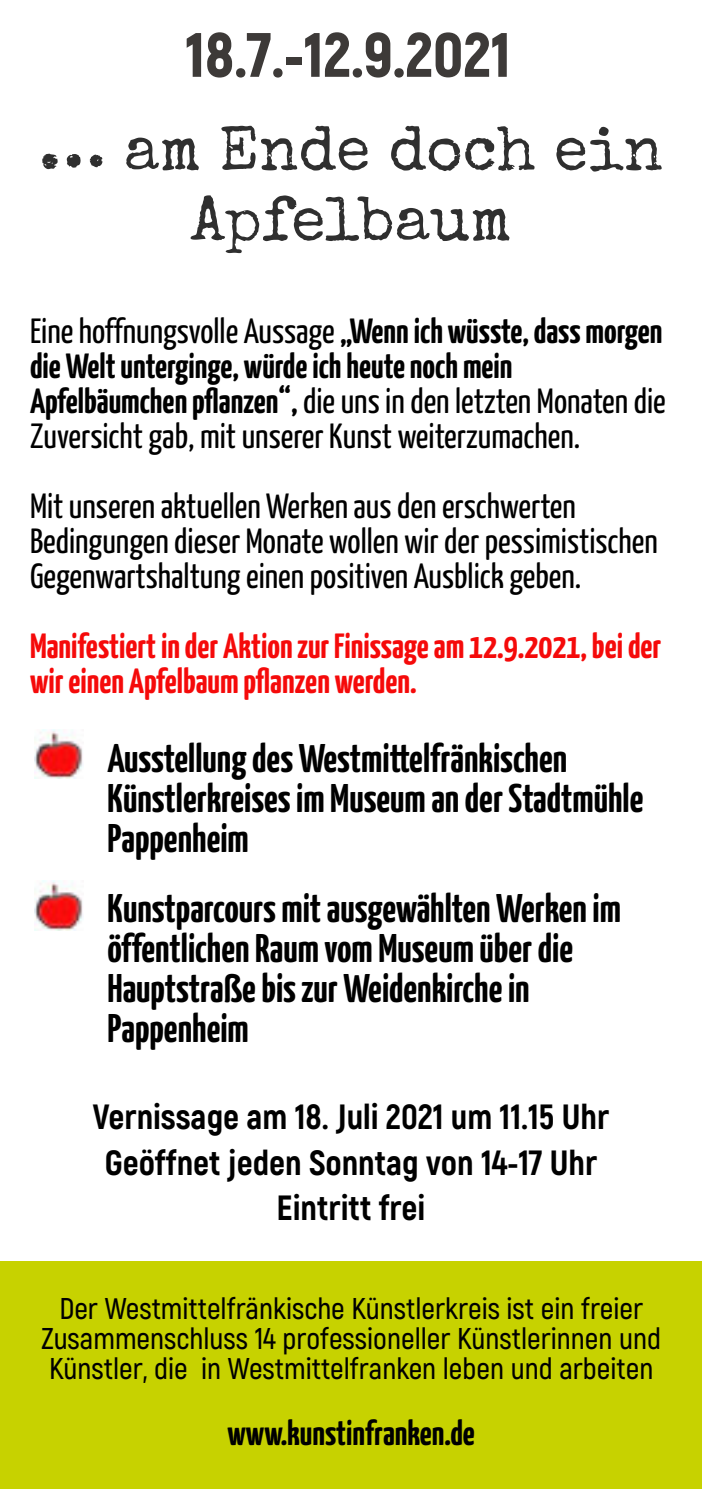
<style>
.page{position:relative;width:702px;height:1489px;background:#fff}
.page>*{position:absolute;margin:0;border:0;box-sizing:border-box;transform-origin:0 0}
.t1{font:62.5px/70.2px "Special Elite";color:#2f2f2f;text-align:center}
.t2{font:900 62.5px "Akrobat";color:#3d3a38}
.t3{font:700 40px/40px "Yanone Kaffeesatz";color:#000}
.t4{font:35px/35px "Yanone Kaffeesatz";color:#000}
.t5{font:700 35px/35px "Yanone Kaffeesatz";color:#f50a0a}
.t6{font:800 35px/45.2px "Akrobat";color:#000;text-align:center}
.t7{font:700 35px "Yanone Kaffeesatz";color:#000}
.t8{font:600 30px/30px "Akrobat";color:#000;text-align:center}
.s1{font-weight:700}
</style>
<div class="page">
<div style="left:0;top:1260px;width:702px;height:228px;background:#c7d200"></div>
<img style="left:35px;top:729px;width:48px;height:50px">
<img style="left:35px;top:880px;width:48px;height:50px">
<h1 class="t2" style="left:185px;top:18px;width:327px">18.7.-12.9.2021</h1>
<h1 class="t1" style="left:39px;top:121px;width:625px">… am Ende doch ein<br>Apfelbaum</h1>
<p class="t4" style="left:30px;top:316px;width:637px">Eine hoffnungsvolle Aussage <span class="s1">„Wenn ich wüsste, dass morgen die Welt unterginge, würde ich heute noch mein Apfelbäumchen pflanzen“,</span> die uns in den letzten Monaten die Zuversicht gab, mit unserer Kunst weiterzumachen.</p>
<p class="t4" style="left:30px;top:491px;width:629px">Mit unseren aktuellen Werken aus den erschwerten<br>Bedingungen dieser Monate wollen wir der pessimistischen<br>Gegenwartshaltung einen positiven Ausblick geben.</p>
<p class="t5" style="left:30px;top:631px;width:632px">Manifestiert in der Aktion zur Finissage am 12.9.2021, bei der wir einen Apfelbaum pflanzen werden.</p>
<p class="t3" style="left:107px;top:741px;width:537px">Ausstellung des Westmittelfränkischen<br>Künstlerkreises im Museum an der Stadtmühle<br>Pappenheim</p>
<p class="t3" style="left:107px;top:891px;width:515px">Kunstparcours mit ausgewählten Werken im öffentlichen Raum vom Museum über die<br>Hauptstraße bis zur Weidenkirche in<br>Pappenheim</p>
<p class="t6" style="left:93px;top:1095px;width:517px">Vernissage am 18. Juli 2021 um 11.15 Uhr<br>Geöffnet jeden Sonntag von 14-17 Uhr<br>Eintritt frei</p>
<p class="t8" style="left:42px;top:1294px;width:621px">Der Westmittelfränkische Künstlerkreis ist ein freier<br>Zusammenschluss 14 professioneller Künstlerinnen und<br>Künstler, die in Westmittelfranken leben und arbeiten</p>
<p class="t7" style="left:227px;top:1419px;width:249px">www.kunstinfranken.de</p>
</div>
